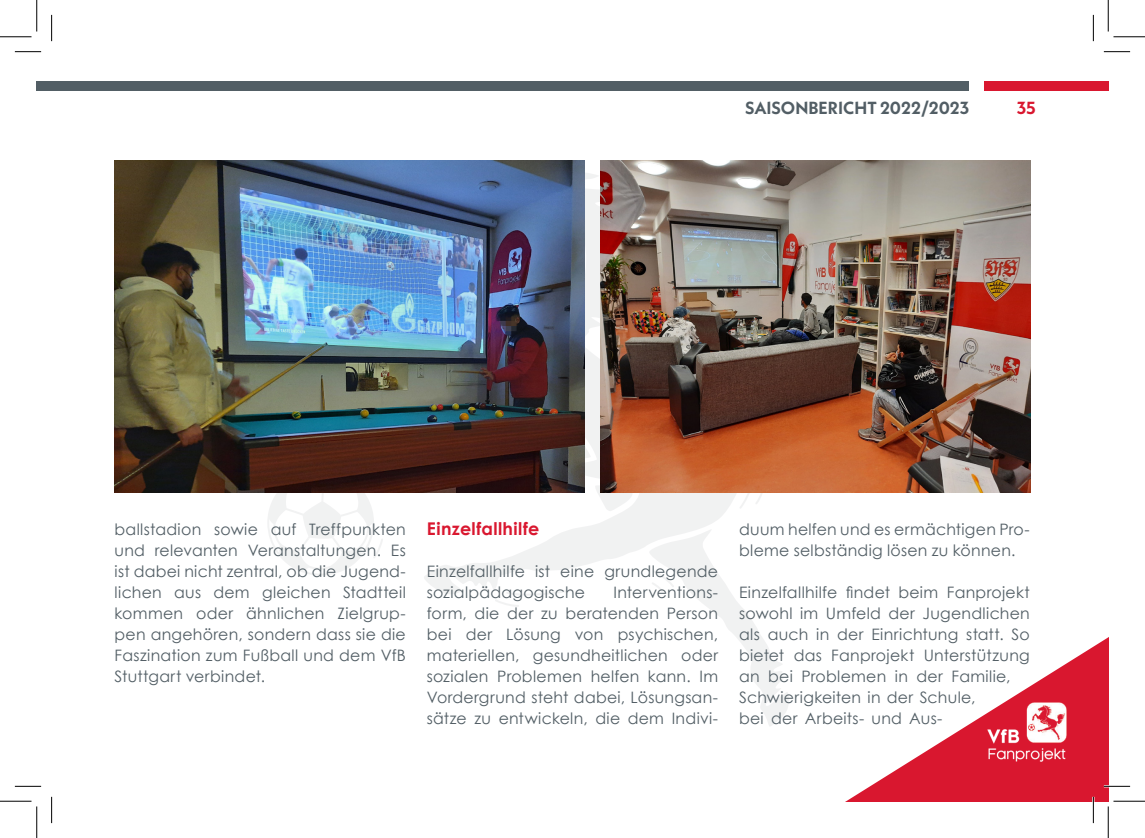
<style>
.page{position:relative;width:1145px;height:838px;background:#fff}
.page>*{position:absolute;margin:0;border:0;box-sizing:border-box;transform-origin:0 0}
.t1{font:700 17.5px "Neue Kabel";color:#525e65}
.Text{font:700 17.5px "Century Gothic";letter-spacing:.02em;color:#d9172f}
.t2{font:700 17.5px "Neue Kabel";color:#d9172f}
.Text-2{font:15.75px/21px "Century Gothic";letter-spacing:.015em;color:#525e65}
</style>
<div class="page">
<div style="left:984px;top:81px;width:124px;height:10px;background:#d9172f"></div>
<div style="left:37px;top:81px;width:15px;height:10px;background:#525e65"></div>
<div style="left:52px;top:81px;width:917px;height:10px;background:#525e65"></div>
<svg style="left:424px;top:161px;width:312px;height:433px"></svg>
<svg style="left:740px;top:493px;width:22px;height:15px"></svg>
<svg style="left:648px;top:529px;width:141px;height:197px"></svg>
<svg style="left:585px;top:163px;width:16px;height:177px"></svg>
<svg style="left:594px;top:484px;width:39px;height:27px"></svg>
<svg style="left:495px;top:589px;width:76px;height:17px"></svg>
<svg style="left:268px;top:493px;width:115px;height:82px"></svg>
<svg style="left:846px;top:637px;width:262px;height:164px"></svg>
<img style="left:983px;top:676px;width:87px;height:88px">
<img style="left:115px;top:161px;width:470px;height:332px">
<img style="left:601px;top:161px;width:429px;height:332px">
<hr style="left:1104px;top:785px;width:26px;height:2px;background:#fff">
<hr style="left:1092px;top:796px;width:2px;height:27px;background:#fff">
<svg style="left:15px;top:51px;width:26px;height:1px"></svg>
<svg style="left:1104px;top:51px;width:26px;height:1px"></svg>
<svg style="left:15px;top:786px;width:26px;height:1px"></svg>
<svg style="left:1104px;top:786px;width:26px;height:1px"></svg>
<svg style="left:51px;top:15px;width:1px;height:26px"></svg>
<svg style="left:51px;top:796px;width:1px;height:27px"></svg>
<svg style="left:1093px;top:15px;width:1px;height:26px"></svg>
<svg style="left:1093px;top:796px;width:1px;height:27px"></svg>
<hr style="left:0;top:36px;width:32px;height:1px;background:#000">
<hr style="left:1113px;top:36px;width:32px;height:1px;background:#000">
<hr style="left:0;top:800px;width:32px;height:1px;background:#000">
<hr style="left:1113px;top:800px;width:32px;height:1px;background:#000">
<hr style="left:36px;top:0;width:1px;height:31px;background:#000">
<hr style="left:36px;top:806px;width:1px;height:31px;background:#000">
<hr style="left:1108px;top:0;width:1px;height:31px;background:#000">
<hr style="left:1108px;top:806px;width:1px;height:31px;background:#000">
<p class="t1" style="left:745px;top:97px;width:226px">SAISONBERICHT 2022/2023</p>
<p class="t2" style="left:1017px;top:97px;width:21px">35</p>
<p class="Text-2" style="left:115px;top:518px;width:293px;text-align:justify">ballstadion sowie auf Treffpunkten und relevanten Veranstaltungen. Es ist dabei nicht zentral, ob die Jugend&shy;lichen aus dem gleichen Stadtteil kommen oder ähnlichen Zielgrup&shy;pen angehören, sondern dass sie die Faszination zum Fußball und dem VfB Stuttgart verbindet.</p>
<p class="Text" style="left:427px;top:515px;width:114px">Einzelfallhilfe</p>
<p class="Text-2" style="left:427px;top:560px;width:293px">Einzelfallhilfe ist eine grundlegende sozialpädagogische</p>
<p class="Text-2" style="left:427px;top:581px;width:293px;text-align:justify;text-indent:187px">Interventions&shy;form, die der zu beratenden Person bei der Lösung von psychischen, materiellen, gesundheitlichen oder sozialen Problemen helfen kann. Im Vordergrund steht dabei, Lösungsan&shy;sätze zu entwickeln, die dem Indivi-</p>
<p class="Text-2" style="left:739px;top:518px;width:292px">duum helfen und es ermächtigen Pro&shy;bleme selbständig lösen zu können.</p>
<p class="Text-2" style="left:739px;top:581px;width:292px">Einzelfallhilfe findet beim Fanprojekt sowohl im Umfeld der Jugendlichen als auch in der Einrichtung statt. So bietet das Fanprojekt Unterstützung an bei Problemen in der Familie, Schwierigkeiten in der Schule,<br>bei der Arbeits- und Aus-</p>
</div>
